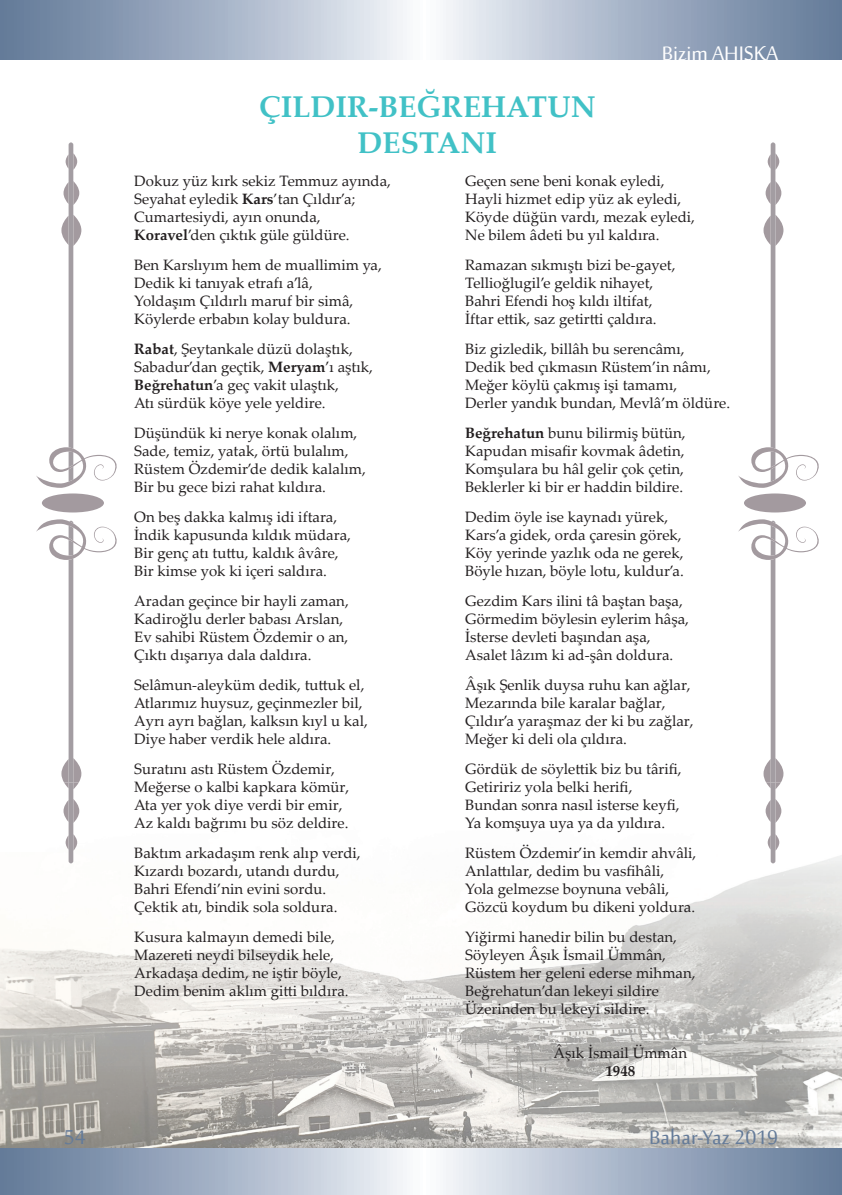
<style>
.page{position:relative;width:842px;height:1195px;background:#fff}
.page>*{position:absolute;margin:0;border:0;box-sizing:border-box;transform-origin:0 0}
.t1{font:700 30px/36px "Palatino Linotype";color:#41c1c6;text-align:center}
.t2{font:27px "Sakkal Majalla";color:#647b99}
.t3{font:27px "Sakkal Majalla";color:#fff}
.t4{font:15px/18px "Palatino Linotype";color:#231f20}
.t5{font:700 15px "Palatino Linotype";color:#231f20}
.s1{font-weight:700}
</style>
<div class="page">
<img style="left:0;top:789px;width:842px;height:363px">
<div style="left:42px;top:493px;width:62px;height:19px;background:#a39a9f;border-radius:50%"></div>
<img style="left:64px;top:799px;width:15px;height:24px">
<img style="left:66px;top:834px;width:11px;height:17px">
<img style="left:69px;top:789px;width:4px;height:74px">
<svg style="left:36px;top:142px;width:81px;height:346px"></svg>
<svg style="left:36px;top:519px;width:81px;height:270px"></svg>
<div style="left:744px;top:493px;width:62px;height:19px;background:#a39a9f;border-radius:50%"></div>
<img style="left:766px;top:799px;width:15px;height:24px">
<img style="left:768px;top:834px;width:11px;height:17px">
<img style="left:771px;top:789px;width:4px;height:74px">
<svg style="left:738px;top:142px;width:81px;height:346px"></svg>
<svg style="left:738px;top:519px;width:81px;height:270px"></svg>
<svg style="left:0;top:0;width:841px;height:60px;background:#a8b5c8"></svg>
<hr style="left:841px;top:0;width:1px;height:60px;background:#647b99">
<svg style="left:0;top:1148px;width:842px;height:2px;background:#a8b5c8"></svg>
<svg style="left:0;top:1152px;width:842px;height:43px;background:#a8b5c8"></svg>
<h2 class="t3" style="left:662px;top:34px;width:118px">Bizim AHISKA</h2>
<h1 class="t1" style="left:259px;top:87px;width:338px">ÇILDIR-BEĞREHATUN<br>DESTANI</h1>
<p class="t4" style="left:134px;top:171px;width:258px">Dokuz yüz kırk sekiz Temmuz ayında, Seyahat eyledik <span class="s1">Kars</span>’tan Çıldır’a; Cumartesiydi, ayın onunda, <span class="s1">Koravel</span>’den çıktık güle güldüre.</p>
<p class="t4" style="left:134px;top:255px;width:249px">Ben Karslıyım hem de muallimim ya,<br>Dedik ki tanıyak etrafı a’lâ,<br>Yoldaşım Çıldırlı maruf bir simâ,<br>Köylerde erbabın kolay buldura.</p>
<p class="t4" style="left:134px;top:339px;width:240px"><span class="s1">Rabat</span>, Şeytankale düzü dolaştık, Sabadur’dan geçtik, <span class="s1">Meryam</span>’ı aştık, <span class="s1">Beğrehatun</span>’a geç vakit ulaştık,<br>Atı sürdük köye yele yeldire.</p>
<p class="t4" style="left:134px;top:423px;width:233px">Düşündük ki nerye konak olalım,<br>Sade, temiz, yatak, örtü bulalım,<br>Rüstem Özdemir’de dedik kalalım,<br>Bir bu gece bizi rahat kıldıra.</p>
<p class="t4" style="left:134px;top:507px;width:218px">On beş dakka kalmış idi iftara,<br>İndik kapusunda kıldık müdara,<br>Bir genç atı tuttu, kaldık âvâre,<br>Bir kimse yok ki içeri saldıra.</p>
<p class="t4" style="left:134px;top:591px;width:216px">Aradan geçince bir hayli zaman,<br>Kadiroğlu derler babası Arslan,<br>Ev sahibi Rüstem Özdemir o an,<br>Çıktı dışarıya dala daldıra.</p>
<p class="t4" style="left:134px;top:675px;width:235px">Selâmun-aleyküm dedik, tuttuk el, Atlarımız huysuz, geçinmezler bil, Ayrı ayrı bağlan, kalksın kıyl u kal, Diye haber verdik hele aldıra.</p>
<p class="t4" style="left:134px;top:759px;width:217px">Suratını astı Rüstem Özdemir,<br>Meğerse o kalbi kapkara kömür,<br>Ata yer yok diye verdi bir emir,<br>Az kaldı bağrımı bu söz deldire.</p>
<p class="t4" style="left:134px;top:843px;width:228px">Baktım arkadaşım renk alıp verdi,<br>Kızardı bozardı, utandı durdu,<br>Bahri Efendi’nin evini sordu.<br>Çektik atı, bindik sola soldura.</p>
<p class="t4" style="left:134px;top:927px;width:216px">Kusura kalmayın demedi bile,<br>Mazereti neydi bilseydik hele,<br>Arkadaşa dedim, ne iştir böyle,<br>Dedim benim aklım gitti bıldıra.</p>
<p class="t4" style="left:465px;top:171px;width:231px">Geçen sene beni konak eyledi,<br>Hayli hizmet edip yüz ak eyledi,<br>Köyde düğün vardı, mezak eyledi,<br>Ne bilem âdeti bu yıl kaldıra.</p>
<p class="t4" style="left:465px;top:255px;width:212px">Ramazan sıkmıştı bizi be-gayet, Tellioğlugil’e geldik nihayet, Bahri Efendi hoş kıldı iltifat, İftar ettik, saz getirtti çaldıra.</p>
<p class="t4" style="left:465px;top:339px;width:266px">Biz gizledik, billâh bu serencâmı,<br>Dedik bed çıkmasın Rüstem’in nâmı, Meğer köylü çakmış işi tamamı,<br>Derler yandık bundan, Mevlâ’m öldüre.</p>
<p class="t4" style="left:465px;top:423px;width:222px"><span class="s1">Beğrehatun</span> bunu bilirmiş bütün, Kapudan misafir kovmak âdetin, Komşulara bu hâl gelir çok çetin, Beklerler ki bir er haddin bildire.</p>
<p class="t4" style="left:465px;top:507px;width:220px">Dedim öyle ise kaynadı yürek,<br>Kars’a gidek, orda çaresin görek,<br>Köy yerinde yazlık oda ne gerek,<br>Böyle hızan, böyle lotu, kuldur’a.</p>
<p class="t4" style="left:465px;top:591px;width:225px">Gezdim Kars ilini tâ baştan başa,<br>Görmedim böylesin eylerim hâşa,<br>İsterse devleti başından aşa,<br>Asalet lâzım ki ad-şân doldura.</p>
<p class="t4" style="left:465px;top:675px;width:230px">Âşık Şenlik duysa ruhu kan ağlar,<br>Mezarında bile karalar bağlar,<br>Çıldır’a yaraşmaz der ki bu zağlar,<br>Meğer ki deli ola çıldıra.</p>
<p class="t4" style="left:465px;top:759px;width:218px">Gördük de söylettik biz bu târifi,<br>Getiririz yola belki herifi,<br>Bundan sonra nasıl isterse keyfi,<br>Ya komşuya uya ya da yıldıra.</p>
<p class="t4" style="left:465px;top:843px;width:233px">Rüstem Özdemir’in kemdir ahvâli,<br>Anlattılar, dedim bu vasfihâli,<br>Yola gelmezse boynuna vebâli,<br>Gözcü koydum bu dikeni yoldura.</p>
<p class="t4" style="left:465px;top:927px;width:232px">Yiğirmi hanedir bilin bu destan,<br>Söyleyen Âşık İsmail Ümmân,<br>Rüstem her geleni ederse mihman,<br>Beğrehatun’dan lekeyi sildire<br>Üzerinden bu lekeyi sildire.</p>
<p class="t4" style="left:554px;top:1043px;width:135px">Âşık İsmail Ümmân</p>
<p class="t5" style="left:605px;top:1060px;width:31px">1948</p>
<h2 class="t2" style="left:64px;top:1119px;width:23px">54</h2>
<h2 class="t2" style="left:649px;top:1119px;width:130px">Bahar-Yaz 2019</h2>
</div>
